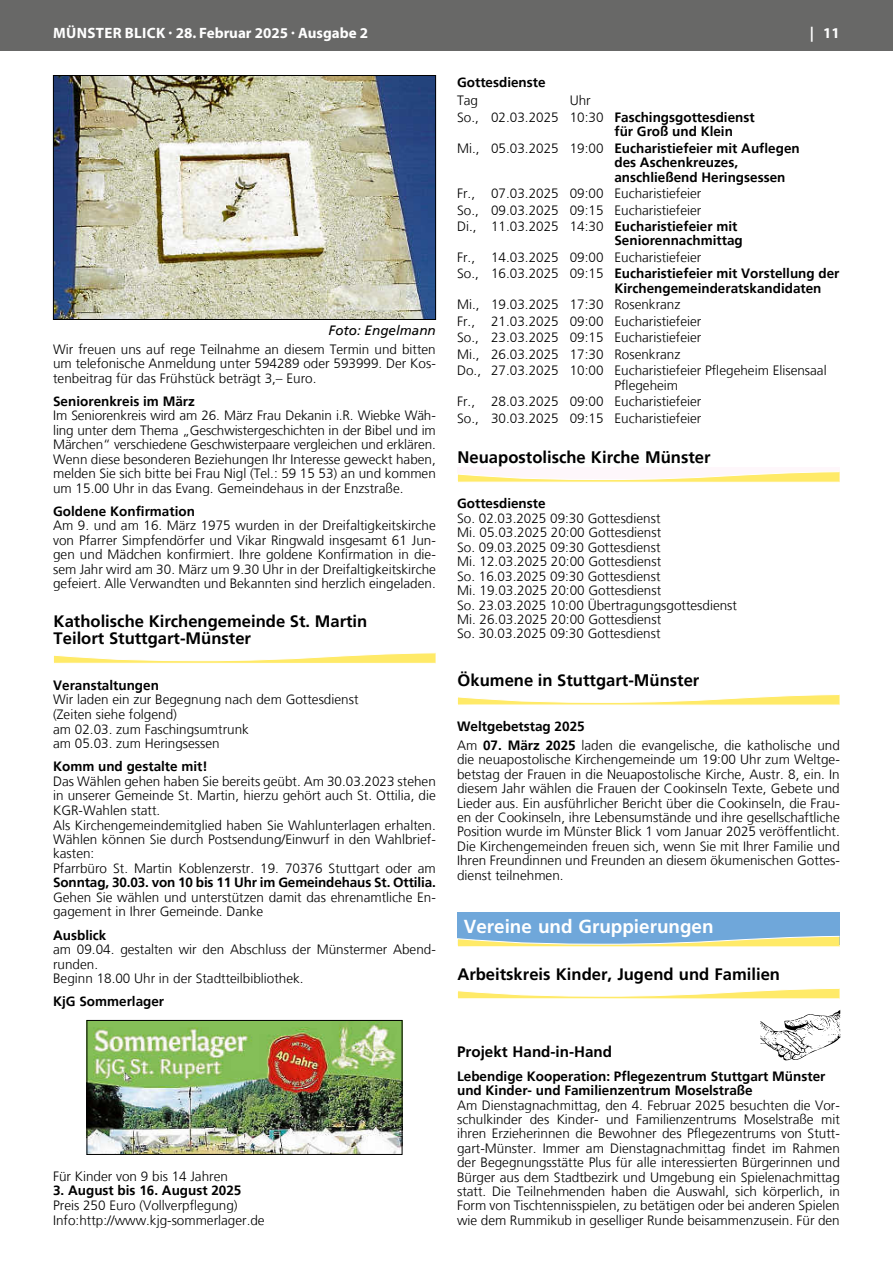
<style>
.page{position:relative;width:893px;height:1263px;background:#fff}
.page>*{position:absolute;margin:0;border:0;box-sizing:border-box;transform-origin:0 0}
.t1{font:700 18.9px "Frutiger";color:#fff}
.t2{font:700 16.65px/17.9px "Frutiger";color:#000}
.t3{font:700 15.15px "Frutiger";color:#000}
.t4{font:700 15px "Myriad Pro";color:#fff}
.t5{font:300 13.5px/14.4px "Frutiger";color:#000}
.t6{font:700 13.5px/14.4px "Frutiger";color:#000}
.t7{font:italic 13.5px "Frutiger";color:#000}
.s1{font-weight:700}
.s2{font-weight:300}
</style>
<div class="page">
<div style="left:0;top:0;width:893px;height:51px;background:#686867"></div>
<img style="left:55px;top:77px;width:379px;height:241px">
<div style="left:53px;top:75px;width:383px;height:245px;border:1px solid #000"></div>
<svg style="left:54px;top:653px;width:382px;height:10px"></svg>
<img style="left:89px;top:1022px;width:311px;height:131px">
<div style="left:87px;top:1020px;width:315px;height:135px;border:1px solid #000"></div>
<div style="left:457px;top:468px;width:382px;height:14px;background:#fef7fb"></div>
<svg style="left:458px;top:472px;width:381px;height:10px"></svg>
<svg style="left:457px;top:695px;width:382px;height:10px"></svg>
<div style="left:457px;top:912px;width:382px;height:33px;background:#6fa7da"></div>
<svg style="left:457px;top:936px;width:382px;height:11px"></svg>
<svg style="left:457px;top:988px;width:382px;height:11px"></svg>
<svg style="left:760px;top:1010px;width:80px;height:50px"></svg>
<p class="t4" style="left:53px;top:23px;width:316px">MÜNSTER BLICK · 28. Februar 2025 · Ausgabe 2</p>
<p class="t4" style="left:810px;top:23px;width:31px">| 11</p>
<p class="t7" style="left:329px;top:322px;width:109px">Foto: Engelmann</p>
<p class="t5" style="left:53px;top:342px;width:384px;text-align:justify">Wir freuen uns auf rege Teilnahme an diesem Termin und bitten um telefonische Anmeldung unter 594289 oder 593999. Der Kos&shy;tenbeitrag für das Frühstück beträgt 3,– Euro.</p>
<p class="t6" style="left:53px;top:394px;width:143px">Seniorenkreis im März</p>
<p class="t5" style="left:53px;top:409px;width:384px;text-align:justify">Im Seniorenkreis wird am 26. März Frau Dekanin i.R. Wiebke Wäh&shy;ling unter dem Thema „Geschwistergeschichten in der Bibel und im Märchen“ verschiedene Geschwisterpaare vergleichen und erklären.<br>Wenn diese besonderen Beziehungen Ihr Interesse geweckt haben, melden Sie sich bitte bei Frau Nigl (Tel.: 59 15 53) an und kommen um 15.00 Uhr in das Evang. Gemeindehaus in der Enzstraße.</p>
<p class="t6" style="left:53px;top:504px;width:143px">Goldene Konfirmation</p>
<p class="t5" style="left:53px;top:519px;width:384px;text-align:justify">Am 9. und am 16. März 1975 wurden in der Dreifaltigkeitskirche von Pfarrer Simpfendörfer und Vikar Ringwald insgesamt 61 Jun&shy;gen und Mädchen konfirmiert. Ihre goldene Konfirmation in die&shy;sem Jahr wird am 30. März um 9.30 Uhr in der Dreifaltigkeitskirche gefeiert. Alle Verwandten und Bekannten sind herzlich eingeladen.</p>
<p class="t2" style="left:54px;top:612px;width:315px">Katholische Kirchengemeinde St. Martin<br>Teilort Stuttgart-Münster</p>
<p class="t6" style="left:53px;top:678px;width:107px">Veranstaltungen</p>
<p class="t5" style="left:53px;top:692px;width:307px">Wir laden ein zur Begegnung nach dem Gottesdienst (Zeiten siehe folgend)<br>am 02.03. zum Faschingsumtrunk<br>am 05.03. zum Heringsessen</p>
<p class="t6" style="left:53px;top:759px;width:156px">Komm und gestalte mit!</p>
<p class="t5" style="left:53px;top:774px;width:384px">Das Wählen gehen haben Sie bereits geübt. Am 30.03.2023 stehen in unserer Gemeinde St. Martin, hierzu gehört auch St. Ottilia, die KGR-Wahlen statt.<br>Als Kirchengemeindemitglied haben Sie Wahlunterlagen erhalten.<br>Wählen können Sie durch Postsendung/Einwurf in den Wahlbrief&shy;kasten:<br>Pfarrbüro St. Martin Koblenzerstr. 19. 70376 Stuttgart oder am</p>
<p class="t6" style="left:53px;top:875px;width:384px">Sonntag, 30.03. von 10 bis 11 Uhr im Gemeindehaus St. Ottilia.</p>
<p class="t5" style="left:53px;top:890px;width:384px">Gehen Sie wählen und unterstützen damit das ehrenamtliche En&shy;gagement in Ihrer Gemeinde. Danke</p>
<p class="t6" style="left:53px;top:927px;width:55px">Ausblick</p>
<p class="t5" style="left:53px;top:942px;width:384px">am 09.04. gestalten wir den Abschluss der Münstermer Abend&shy;runden.<br>Beginn 18.00 Uhr in der Stadtteilbibliothek.</p>
<p class="t6" style="left:53px;top:994px;width:113px">KjG Sommerlager</p>
<p class="t5" style="left:53px;top:1169px;width:176px">Für Kinder von 9 bis 14 Jahren</p>
<p class="t6" style="left:53px;top:1183px;width:190px">3. August bis 16. August 2025</p>
<p class="t5" style="left:53px;top:1198px;width:213px">Preis 250 Euro (Vollverpflegung)<br>Info:http://www.kjg-sommerlager.de</p>
<p class="t6" style="left:457px;top:75px;width:90px">Gottesdienste</p>
<p class="t5" style="left:457px;top:93px;width:23px">Tag</p>
<p class="t5" style="left:457px;top:92px;width:299px;line-height:16.5px;text-indent:113px">Uhr<br>So., 02.03.2025 10:30 <span class="s1">Faschingsgottesdienst</span></p>
<p class="t6" style="left:457px;top:123px;width:344px;line-height:16.5px;text-indent:157px">für Groß und Klein<br><span class="s2">Mi., 05.03.2025 19:00</span> Eucharistiefeier mit Auflegen</p>
<p class="t6" style="left:614px;top:155px;width:173px">des Aschenkreuzes, anschließend Heringsessen</p>
<p class="t5" style="left:457px;top:185px;width:282px;line-height:16.5px">Fr., 07.03.2025 09:00 Eucharistiefeier<br>So., 09.03.2025 09:15 Eucharistiefeier<br>Di., 11.03.2025 14:30 <span class="s1">Eucharistiefeier mit</span></p>
<p class="t6" style="left:614px;top:233px;width:130px">Seniorennachmittag</p>
<p class="t5" style="left:457px;top:249px;width:384px;line-height:16.5px">Fr., 14.03.2025 09:00 Eucharistiefeier<br>So., 16.03.2025 09:15 <span class="s1">Eucharistiefeier mit Vorstellung der</span></p>
<p class="t6" style="left:614px;top:281px;width:209px">Kirchengemeinderatskandidaten</p>
<p class="t5" style="left:457px;top:296px;width:371px;line-height:16.5px">Mi., 19.03.2025 17:30 Rosenkranz<br>Fr., 21.03.2025 09:00 Eucharistiefeier<br>So., 23.03.2025 09:15 Eucharistiefeier<br>Mi., 26.03.2025 17:30 Rosenkranz<br>Do., 27.03.2025 10:00 Eucharistiefeier Pflegeheim Elisensaal</p>
<p class="t5" style="left:457px;top:377px;width:246px;line-height:16.5px;text-indent:157px">Pflegeheim<br>Fr., 28.03.2025 09:00 Eucharistiefeier<br>So., 30.03.2025 09:15 Eucharistiefeier</p>
<p class="t2" style="left:458px;top:448px;width:255px">Neuapostolische Kirche Münster</p>
<p class="t6" style="left:457px;top:496px;width:90px">Gottesdienste</p>
<p class="t5" style="left:457px;top:511px;width:281px">So. 02.03.2025 09:30 Gottesdienst<br>Mi. 05.03.2025 20:00 Gottesdienst<br>So. 09.03.2025 09:30 Gottesdienst<br>Mi. 12.03.2025 20:00 Gottesdienst<br>So. 16.03.2025 09:30 Gottesdienst<br>Mi. 19.03.2025 20:00 Gottesdienst<br>So. 23.03.2025 10:00 Übertragungsgottesdienst Mi. 26.03.2025 20:00 Gottesdienst<br>So. 30.03.2025 09:30 Gottesdienst</p>
<p class="t2" style="left:458px;top:671px;width:243px">Ökumene in Stuttgart-Münster</p>
<p class="t5" style="left:457px;top:717px;width:384px;line-height:18.8px"><span class="s1">Weltgebetstag 2025<br></span>Am <span class="s1">07. März 2025</span> laden die evangelische, die katholische und</p>
<p class="t5" style="left:457px;top:752px;width:384px;text-align:justify">die neuapostolische Kirchengemeinde um 19:00 Uhr zum Weltge&shy;betstag der Frauen in die Neuapostolische Kirche, Austr. 8, ein. In diesem Jahr wählen die Frauen der Cookinseln Texte, Gebete und Lieder aus. Ein ausführlicher Bericht über die Cookinseln, die Frau&shy;en der Cookinseln, ihre Lebensumstände und ihre gesellschaftliche Position wurde im Münster Blick 1 vom Januar 2025 veröffentlicht.<br>Die Kirchengemeinden freuen sich, wenn Sie mit Ihrer Familie und Ihren Freundinnen und Freunden an diesem ökumenischen Gottes&shy;dienst teilnehmen.</p>
<h1 class="t1" style="left:464px;top:915px;width:251px">Vereine und Gruppierungen</h1>
<p class="t2" style="left:457px;top:965px;width:324px">Arbeitskreis Kinder, Jugend und Familien</p>
<p class="t3" style="left:457px;top:1043px;width:157px">Projekt Hand-in-Hand</p>
<p class="t6" style="left:457px;top:1068px;width:370px">Lebendige Kooperation: Pflegezentrum Stuttgart Münster und Kinder- und Familienzentrum Moselstraße</p>
<p class="t5" style="left:457px;top:1097px;width:384px;text-align:justify">Am Dienstagnachmittag, den 4. Februar 2025 besuchten die Vor&shy;schulkinder des Kinder- und Familienzentrums Moselstraße mit ihren Erzieherinnen die Bewohner des Pflegezentrums von Stutt&shy;gart-Münster. Immer am Dienstagnachmittag findet im Rahmen der Begegnungsstätte Plus für alle interessierten Bürgerinnen und Bürger aus dem Stadtbezirk und Umgebung ein Spielenachmittag statt. Die Teilnehmenden haben die Auswahl, sich körperlich, in Form von Tischtennisspielen, zu betätigen oder bei anderen Spielen wie dem Rummikub in geselliger Runde beisammenzusein. Für den</p>
</div>
